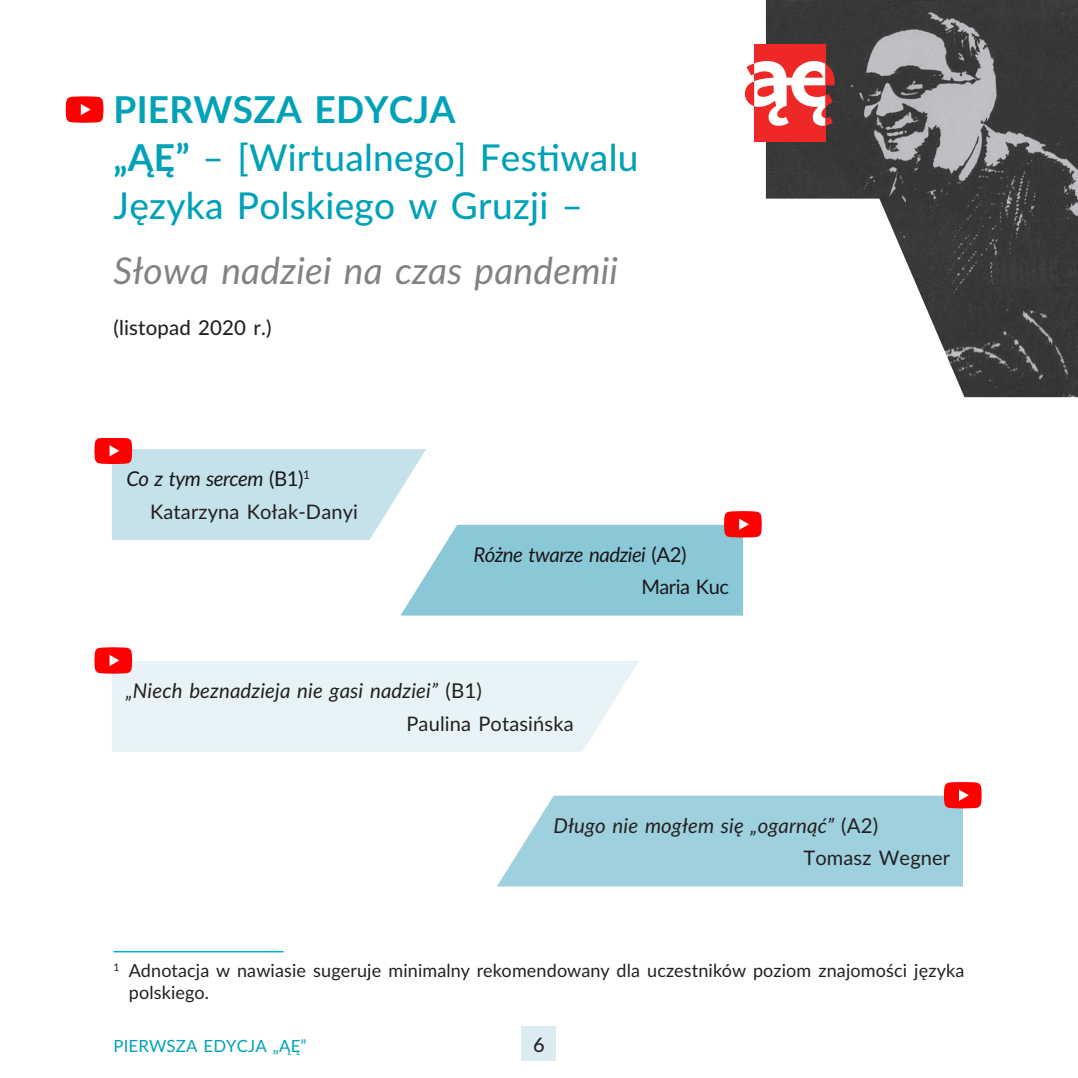
<style>
.page{position:relative;width:1078px;height:1078px;background:#fff}
.page>*{position:absolute;margin:0;border:0;box-sizing:border-box;transform-origin:0 0}
.t1{font:500 37px/48px "Lato";letter-spacing:.01em;color:#01a2b8}
.t2{font:italic 37px "Lato";letter-spacing:.01em;color:#808285}
.t3{font:italic 20.4px "Lato";letter-spacing:.01em;color:#231f20}
.t4{font:italic 20.4px "Lato";letter-spacing:-.025em;color:#181818}
.t5{font:500 20.4px "Lato";letter-spacing:.01em;color:#231f20}
.t6{font:20px "Lato";letter-spacing:.01em;color:#231f20}
.t7{font:20px "Lato";letter-spacing:-.025em;color:#181818}
.t8{font:500 20px "Lato";color:#231f20}
.t9{font:18px/22px "Lato";letter-spacing:.01em;color:#231f20}
.t10{font:16.8px "Lato";letter-spacing:.01em;color:#01a2b8}
.s1{font-weight:700}
.s2{font-style:normal}
</style>
<div class="page">
<div style="left:522px;top:1026px;width:34px;height:34px;background:#daecf1"></div>
<hr style="left:113px;top:950px;width:170px;height:2px;background:#00add8">
<div style="left:112px;top:660px;width:526px;height:91px;background:#e7f3f6"></div>
<img style="left:765px;top:0;width:312px;height:397px">
<div style="left:754px;top:44px;width:71px;height:98px;background:#ee2827"></div>
<svg style="left:745px;top:61px;width:89px;height:65px"></svg>
<svg style="left:66px;top:97px;width:37px;height:26px"></svg>
<svg style="left:94px;top:647px;width:38px;height:26px"></svg>
<svg style="left:94px;top:438px;width:667px;height:177px"></svg>
<svg style="left:497px;top:782px;width:484px;height:104px"></svg>
<p class="t1" style="left:113px;top:84px;width:526px"><span class="s1">PIERWSZA EDYCJA<br>„ĄĘ”</span> – [Wirtualnego] Festiwalu<br>Języka Polskiego w Gruzji –</p>
<p class="t2" style="left:113px;top:244px;width:506px">Słowa nadziei na czas pandemii</p>
<p class="t5" style="left:113px;top:312px;width:167px">(listopad 2020 r.)<sup>1</sup></p>
<p class="t4" style="left:126px;top:464px;width:185px">Co z tym sercem <span class="s2">(B1)</span><sup>1</sup></p>
<p class="t6" style="left:150px;top:497px;width:209px">Katarzyna Kołak-Danyi</p>
<p class="t4" style="left:473px;top:539px;width:214px">Różne twarze nadziei <span class="s2">(A2)</span></p>
<p class="t7" style="left:641px;top:572px;width:89px">Maria Kuc</p>
<p class="t3" style="left:126px;top:675px;width:357px">„Niech beznadzieja nie gasi nadziei” <span class="s2">(B1)</span></p>
<p class="t6" style="left:406px;top:708px;width:169px">Paulina Potasińska</p>
<p class="t3" style="left:553px;top:810px;width:326px">Długo nie mogłem się „ogarnąć” <span class="s2">(A2)</span></p>
<p class="t6" style="left:803px;top:843px;width:148px">Tomasz Wegner</p>
<p class="t9" style="left:129px;top:957px;width:836px;text-indent:-15px"><sup>1</sup> Adnotacja w nawiasie sugeruje minimalny rekomendowany dla uczestników poziom znajomości języka polskiego.</p>
<p class="t10" style="left:113px;top:1034px;width:195px">PIERWSZA EDYCJA „ĄĘ”</p>
<p class="t8" style="left:533px;top:1030px;width:13px">6</p>
</div>
